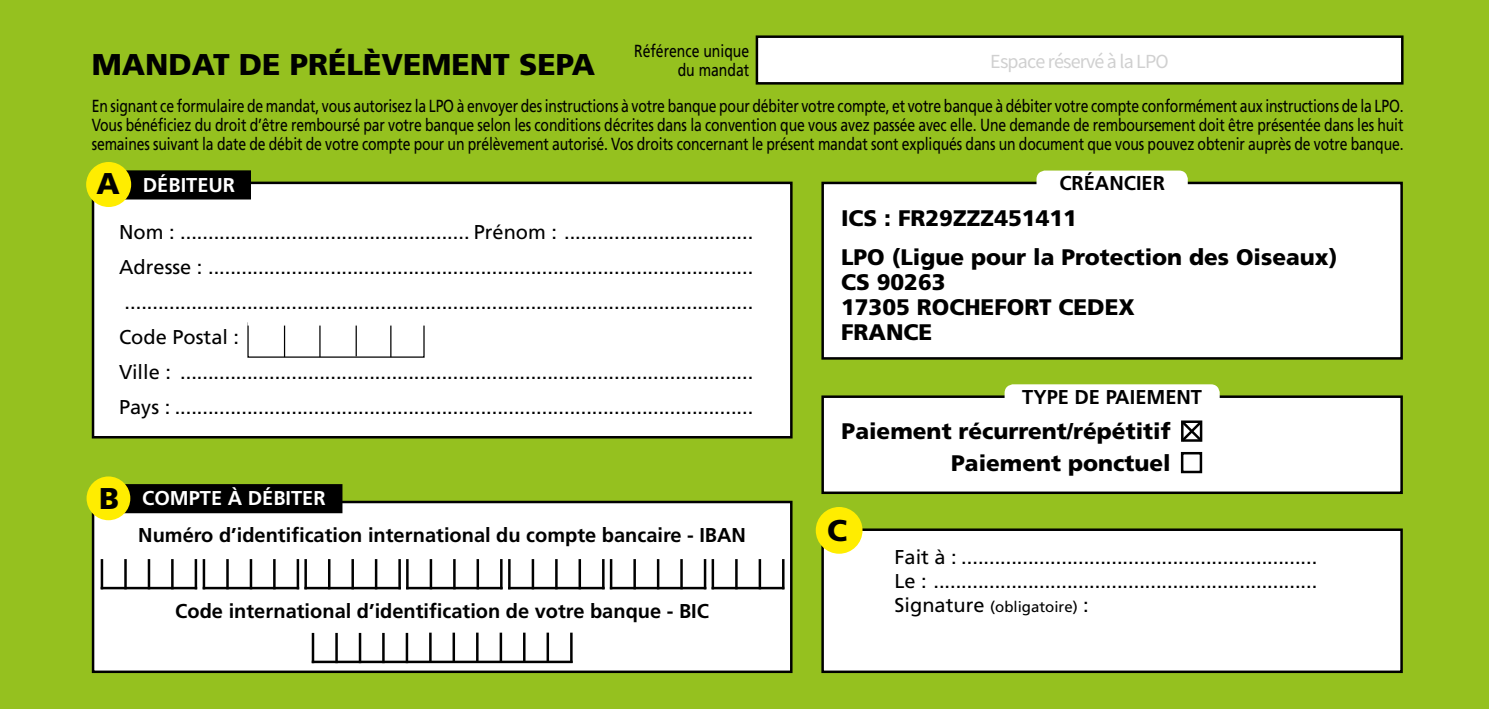
<style>
.page{position:relative;width:1489px;height:709px;background:#fff}
.page>*{position:absolute;margin:0;border:0;box-sizing:border-box;transform-origin:0 0}
.t1{font:900 30px "Frutiger";color:#000}
.t2{font:900 22.5px/25px "Frutiger";color:#000}
.t3{font:20px/35px "Frutiger";color:#000}
.t4{font:700 20px "Frutiger";color:#000}
.t5{font:700 20px "Frutiger";color:#fff}
.t6{font:20px "Source Sans Pro";letter-spacing:-.04em;color:#d0d0d0}
.t7{font:17.5px/18.8px "Frutiger";letter-spacing:-.01em;color:#000;text-align:justify;scale:.8 1}
.t8{font:15px "Frutiger";color:#000}
.s1{font-weight:900;font-size:30px;color:#000}
.s2{font-size:20px}
</style>
<div class="page">
<div style="left:0;top:0;width:1488px;height:709px;background:#95c11f"></div>
<div style="left:822px;top:183px;width:579px;height:175px;background:#fff"></div>
<div style="left:821px;top:182px;width:581px;height:177px;border:2px solid #000"></div>
<div style="left:1037px;top:172px;width:149px;height:23px;background:#fff;border-radius:7px"></div>
<div style="left:1036px;top:170px;width:151px;height:26px;border:2px solid #fff;border-radius:7px"></div>
<div style="left:93px;top:183px;width:698px;height:254px;background:#fff"></div>
<div style="left:92px;top:182px;width:700px;height:256px;border:2px solid #000"></div>
<div style="left:116px;top:172px;width:134px;height:26px;background:#000"></div>
<div style="left:114px;top:170px;width:137px;height:29px;border:2px solid #000"></div>
<div style="left:86px;top:162px;width:45px;height:45px;background:#ffed00;border-radius:50%"></div>
<hr style="left:284px;top:322px;width:1px;height:35px;background:#000">
<hr style="left:319px;top:322px;width:1px;height:35px;background:#000">
<hr style="left:355px;top:322px;width:2px;height:34px;background:#000">
<hr style="left:390px;top:322px;width:1px;height:35px;background:#000">
<div style="left:247px;top:318px;width:178px;height:7px;background:#fff"></div>
<div style="left:822px;top:529px;width:579px;height:142px;background:#fff"></div>
<div style="left:821px;top:528px;width:581px;height:145px;border:2px solid #000"></div>
<div style="left:815px;top:507px;width:47px;height:46px;background:#ffed00;border-radius:50%"></div>
<div style="left:757px;top:37px;width:645px;height:46px;background:#fff"></div>
<div style="left:755px;top:35px;width:648px;height:50px;border:2px solid #000"></div>
<div style="left:93px;top:502px;width:698px;height:169px;background:#fff"></div>
<div style="left:92px;top:501px;width:700px;height:172px;border:2px solid #000"></div>
<div style="left:106px;top:485px;width:235px;height:27px;background:#000"></div>
<div style="left:105px;top:484px;width:237px;height:29px;border:2px solid #000"></div>
<div style="left:87px;top:476px;width:43px;height:44px;background:#ffed00;border-radius:50%"></div>
<hr style="left:148px;top:559px;width:2px;height:30px;background:#000">
<hr style="left:171px;top:559px;width:3px;height:30px;background:#000">
<hr style="left:195px;top:559px;width:2px;height:30px;background:#000">
<hr style="left:124px;top:559px;width:3px;height:30px;background:#000">
<hr style="left:101px;top:559px;width:2px;height:30px;background:#000">
<hr style="left:101px;top:587px;width:96px;height:2px;background:#000">
<hr style="left:250px;top:559px;width:2px;height:30px;background:#000">
<hr style="left:273px;top:559px;width:2px;height:30px;background:#000">
<hr style="left:296px;top:559px;width:3px;height:30px;background:#000">
<hr style="left:226px;top:559px;width:3px;height:30px;background:#000">
<hr style="left:203px;top:559px;width:2px;height:30px;background:#000">
<hr style="left:203px;top:587px;width:96px;height:2px;background:#000">
<hr style="left:351px;top:559px;width:3px;height:30px;background:#000">
<hr style="left:375px;top:559px;width:2px;height:30px;background:#000">
<hr style="left:398px;top:559px;width:3px;height:30px;background:#000">
<hr style="left:328px;top:559px;width:2px;height:30px;background:#000">
<hr style="left:304px;top:559px;width:3px;height:30px;background:#000">
<hr style="left:304px;top:587px;width:97px;height:2px;background:#000">
<hr style="left:453px;top:559px;width:2px;height:30px;background:#000">
<hr style="left:476px;top:559px;width:3px;height:30px;background:#000">
<hr style="left:500px;top:559px;width:2px;height:30px;background:#000">
<hr style="left:429px;top:559px;width:3px;height:30px;background:#000">
<hr style="left:406px;top:559px;width:2px;height:30px;background:#000">
<hr style="left:406px;top:587px;width:96px;height:2px;background:#000">
<hr style="left:555px;top:559px;width:2px;height:30px;background:#000">
<hr style="left:578px;top:559px;width:3px;height:30px;background:#000">
<hr style="left:602px;top:559px;width:2px;height:30px;background:#000">
<hr style="left:531px;top:559px;width:3px;height:30px;background:#000">
<hr style="left:508px;top:559px;width:2px;height:30px;background:#000">
<hr style="left:508px;top:587px;width:96px;height:2px;background:#000">
<hr style="left:657px;top:559px;width:2px;height:30px;background:#000">
<hr style="left:680px;top:559px;width:2px;height:30px;background:#000">
<hr style="left:703px;top:559px;width:3px;height:30px;background:#000">
<hr style="left:633px;top:559px;width:3px;height:30px;background:#000">
<hr style="left:610px;top:559px;width:2px;height:30px;background:#000">
<hr style="left:610px;top:587px;width:96px;height:2px;background:#000">
<hr style="left:758px;top:559px;width:3px;height:30px;background:#000">
<hr style="left:782px;top:559px;width:2px;height:30px;background:#000">
<hr style="left:735px;top:559px;width:2px;height:30px;background:#000">
<hr style="left:711px;top:559px;width:3px;height:30px;background:#000">
<hr style="left:711px;top:587px;width:73px;height:2px;background:#000">
<hr style="left:312px;top:660px;width:260px;height:3px;background:#000">
<hr style="left:359px;top:633px;width:2px;height:30px;background:#000">
<hr style="left:382px;top:633px;width:2px;height:30px;background:#000">
<hr style="left:405px;top:633px;width:3px;height:30px;background:#000">
<hr style="left:335px;top:633px;width:3px;height:30px;background:#000">
<hr style="left:312px;top:633px;width:2px;height:30px;background:#000">
<hr style="left:429px;top:632px;width:2px;height:31px;background:#000">
<hr style="left:452px;top:632px;width:3px;height:31px;background:#000">
<hr style="left:476px;top:632px;width:2px;height:31px;background:#000">
<hr style="left:499px;top:632px;width:3px;height:31px;background:#000">
<hr style="left:523px;top:632px;width:2px;height:31px;background:#000">
<hr style="left:546px;top:632px;width:3px;height:31px;background:#000">
<hr style="left:570px;top:632px;width:2px;height:31px;background:#000">
<div style="left:822px;top:397px;width:579px;height:96px;background:#fff"></div>
<div style="left:821px;top:395px;width:581px;height:99px;border:2px solid #000"></div>
<div style="left:1005px;top:385px;width:213px;height:24px;background:#fff;border-radius:7px"></div>
<div style="left:1004px;top:384px;width:215px;height:26px;border:2px solid #fff;border-radius:7px"></div>
<div style="left:1180px;top:452px;width:22px;height:21px;border:2px solid #000"></div>
<svg style="left:1181px;top:420px;width:22px;height:22px"></svg>
<p class="t7" style="left:634px;top:42px;width:145px;text-align:right">Référence unique du mandat</p>
<h1 class="t1" style="left:92px;top:46px;width:505px">MANDAT DE PRÉLÈVEMENT SEPA</h1>
<p class="t7" style="left:92px;top:97px;width:1641px">En signant ce formulaire de mandat, vous autorisez la LPO à envoyer des instructions à votre banque pour débiter votre compte, et votre banque à débiter votre compte conformément aux instructions de la LPO.<br>Vous bénéficiez du droit d’être remboursé par votre banque selon les conditions décrites dans la convention que vous avez passée avec elle. Une demande de remboursement doit être présentée dans les huit semaines suivant la date de débit de votre compte pour un prélèvement autorisé. Vos droits concernant le présent mandat sont expliqués dans un document que vous pouvez obtenir auprès de votre banque.</p>
<p class="t6" style="left:990px;top:48px;width:180px">Espace réservé à la LPO</p>
<p class="t5" style="left:96px;top:173px;width:140px"><span class="s1">A</span> DÉBITEUR</p>
<p class="t3" style="left:119px;top:214px;width:635px">Nom : .................................................... Prénom : ..................................<br>Adresse : .................................................................................................. .................................................................................................................<br>Code Postal :<br>Ville : .......................................................................................................<br>Pays : ........................................................................................................</p>
<p class="t5" style="left:99px;top:486px;width:228px"><span class="s1">B</span> COMPTE À DÉBITER</p>
<p class="t4" style="left:138px;top:523px;width:609px">Numéro d’identification international du compte bancaire - IBAN</p>
<p class="t4" style="left:175px;top:599px;width:535px">Code international d’identification de votre banque - BIC</p>
<p class="t4" style="left:1059px;top:171px;width:107px">CRÉANCIER</p>
<p class="t2" style="left:841px;top:198px;width:498px;line-height:39.2px">ICS : FR29ZZZ451411<br>LPO (Ligue pour la Protection des Oiseaux)</p>
<p class="t2" style="left:841px;top:269px;width:295px">CS 90263<br>17305 ROCHEFORT CEDEX<br>FRANCE</p>
<p class="t4" style="left:1022px;top:385px;width:181px">TYPE DE PAIEMENT</p>
<p class="t2" style="left:841px;top:415px;width:330px;line-height:32px;text-align:right">Paiement récurrent/répétitif<br>Paiement ponctuel</p>
<h1 class="t1" style="left:827px;top:512px;width:22px">C</h1>
<p class="t3" style="left:894px;top:544px;width:424px;line-height:24px">Fait à : ................................................................<br>Le : .....................................................................</p>
<p class="t8" style="left:894px;top:597px;width:196px"><span class="s2">Signature</span> (obligatoire) <span class="s2">:</span></p>
</div>
